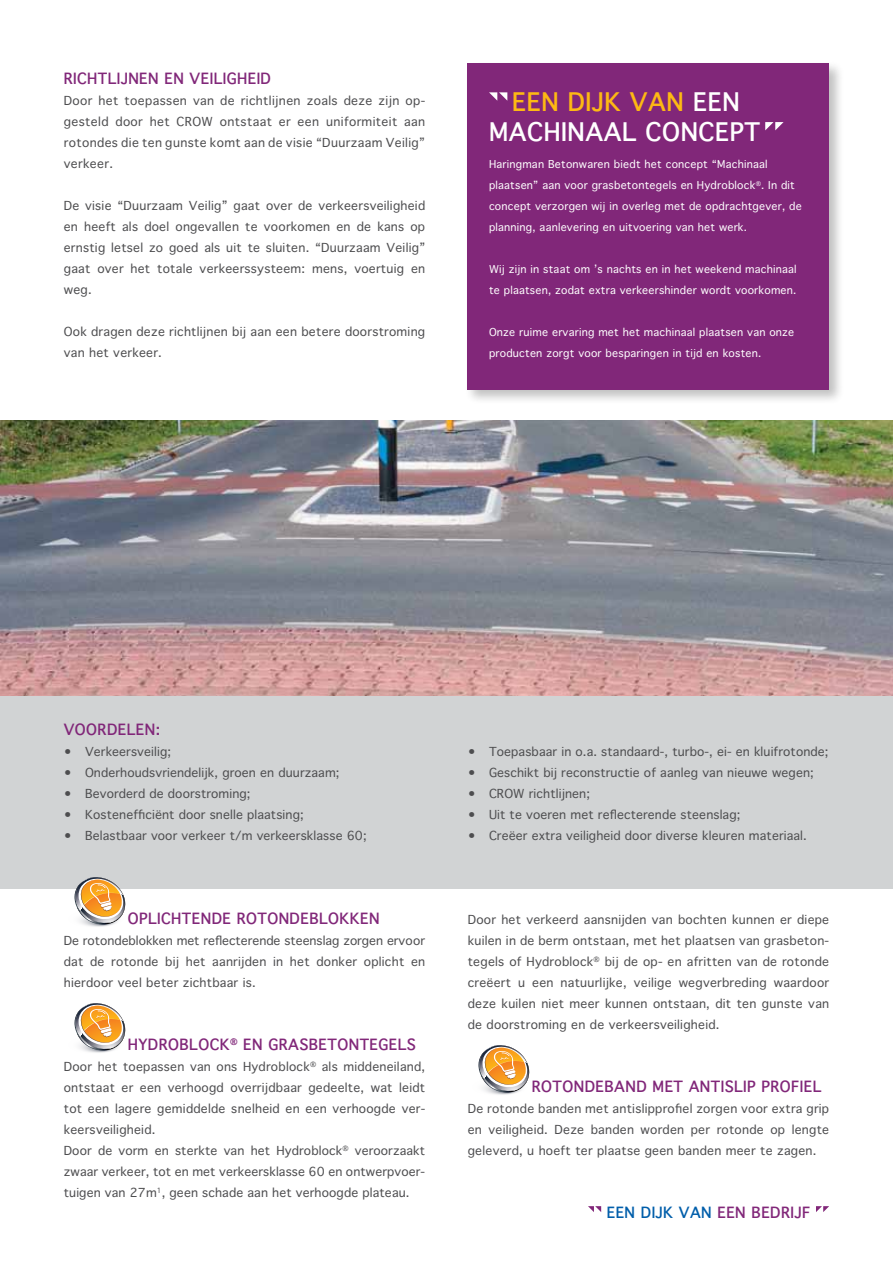
<style>
.page{position:relative;width:893px;height:1263px;background:#fff}
.page>*{position:absolute;margin:0;border:0;box-sizing:border-box;transform-origin:0 0}
.t1{font:700 24.75px "Thonburi";color:#fff}
.t2{font:700 24.75px "Thonburi";color:#fdb913}
.t3{font:700 15px "Thonburi";letter-spacing:.02em;color:#812779}
.t4{font:700 15px "Thonburi";letter-spacing:.02em;color:#005eaa}
.t5{font:12px/21px "Thonburi";letter-spacing:.02em;color:#4d4d4f;text-align:justify}
.t6{font:10.5px/21px "Thonburi";letter-spacing:.02em;color:#fff}
.s1{color:#812779}
</style>
<div class="page">
<div style="left:0;top:620px;width:893px;height:269px;background:#d1d3d4"></div>
<img style="left:0;top:420px;width:893px;height:275px">
<div style="left:465px;top:61px;width:380px;height:344px;background:#000;opacity:.25"></div>
<div style="left:468px;top:64px;width:361px;height:326px;background:#812779"></div>
<svg style="left:489px;top:92px;width:18px;height:9px"></svg>
<svg style="left:765px;top:122px;width:19px;height:8px"></svg>
<svg style="left:588px;top:1206px;width:13px;height:6px"></svg>
<svg style="left:816px;top:1206px;width:13px;height:6px"></svg>
<svg style="left:74px;top:877px;width:52px;height:50px"></svg>
<svg style="left:74px;top:1003px;width:52px;height:50px"></svg>
<svg style="left:478px;top:1045px;width:52px;height:50px"></svg>
<p class="t3" style="left:64px;top:66px;width:10px">RICHTLIJN</p>
<p class="t3" style="left:139px;top:66px;width:79px">EN EN VEILIGH</p>
<p class="t3" style="left:248px;top:66px;width:17px">EID</p>
<p class="t5" style="left:64px;top:90px;width:363px">Door het toepassen van de richtlijnen zoals deze zijn op&shy;gesteld door het CROW ontstaat er een uniformiteit aan rotondes die ten gunste komt aan de visie “Duurzaam Veilig” verkeer.</p>
<p class="t5" style="left:64px;top:195px;width:363px">De visie “Duurzaam Veilig” gaat over de verkeersveiligheid en heeft als doel ongevallen te voorkomen en de kans op ernstig letsel zo goed als uit te sluiten. “Duurzaam Veilig” gaat over het totale verkeerssysteem: mens, voertuig en weg.</p>
<p class="t5" style="left:64px;top:321px;width:363px">Ook dragen deze richtlijnen bij aan een betere doorstroming van het verkeer.</p>
<h1 class="t2" style="left:512px;top:82px;width:70px">EEN DIJK</h1>
<h1 class="t2" style="left:630px;top:82px;width:19px">VAN</h1>
<h1 class="t1" style="left:693px;top:82px;width:45px">EEN</h1>
<h1 class="t1" style="left:489px;top:111px;width:18px">MACHINAAL</h1>
<h1 class="t1" style="left:646px;top:111px;width:18px">CONC</h1>
<h1 class="t1" style="left:715px;top:111px;width:30px">EPT</h1>
<p class="t6" style="left:489px;top:154px;width:314px">Haringman Betonwaren biedt het concept “Machinaal plaatsen” aan voor grasbetontegels en Hydroblock<sup>®</sup>. In dit concept verzorgen wij in overleg met de opdrachtgever, de planning, aanlevering en uitvoering van het werk.</p>
<p class="t6" style="left:489px;top:259px;width:309px">Wij zijn in staat om ’s nachts en in het weekend machinaal te plaatsen, zodat extra verkeershinder wordt voorkomen.</p>
<p class="t6" style="left:489px;top:322px;width:307px">Onze ruime ervaring met het machinaal plaatsen van onze producten zorgt voor besparingen in tijd en kosten.</p>
<p class="t3" style="left:64px;top:717px;width:98px">VOORDELEN:</p>
<p class="t5" style="left:64px;top:741px;width:109px">• Verkeersveilig;</p>
<p class="t5" style="left:64px;top:762px;width:277px">• Onderhoudsvriendelijk, groen en duurzaam;</p>
<p class="t5" style="left:64px;top:783px;width:188px">• Bevorderd de doorstroming;</p>
<p class="t5" style="left:64px;top:804px;width:241px">• Kostenefficiënt door snelle plaatsing;</p>
<p class="t5" style="left:64px;top:825px;width:304px">• Belastbaar voor verkeer t/m verkeersklasse 60;</p>
<p class="t3" style="left:128px;top:906px;width:10px">OPLICHT</p>
<p class="t3" style="left:192px;top:906px;width:57px">ENDE ROTOND</p>
<p class="t3" style="left:300px;top:906px;width:20px">EBLOKK</p>
<p class="t3" style="left:360px;top:906px;width:19px">EN</p>
<p class="t5" style="left:64px;top:930px;width:363px">De rotondeblokken met reflecterende steenslag zorgen ervoor dat de rotonde bij het aanrijden in het donker oplicht en hierdoor veel beter zichtbaar is.</p>
<p class="t3" style="left:128px;top:1032px;width:32px">HYDROBLOCK</p>
<p class="t3" style="left:230px;top:1032px;width:50px"><sup>®</sup> EN GRASB</p>
<p class="t3" style="left:319px;top:1032px;width:21px">ETONT</p>
<p class="t3" style="left:370px;top:1032px;width:38px">EGELS</p>
<p class="t5" style="left:64px;top:1056px;width:363px;text-align:left">Door het toepassen van ons Hydroblock<sup>®</sup> als middeneiland, ontstaat er een verhoogd overrijdbaar gedeelte, wat leidt tot een lagere gemiddelde snelheid en een verhoogde ver&shy;keersveiligheid.<br>Door de vorm en sterkte van het Hydroblock<sup>®</sup> veroorzaakt zwaar verkeer, tot en met verkeersklasse 60 en ontwerpvoer&shy;tuigen van 27m<sup>1</sup>, geen schade aan het verhoogde plateau.</p>
<p class="t5" style="left:468px;top:741px;width:362px">• Toepasbaar in o.a. standaard-, turbo-, ei- en kluifrotonde;</p>
<p class="t5" style="left:468px;top:762px;width:348px">• Geschikt bij reconstructie of aanleg van nieuwe wegen;</p>
<p class="t5" style="left:468px;top:783px;width:124px">• CROW richtlijnen;</p>
<p class="t5" style="left:468px;top:804px;width:274px">• Uit te voeren met reflecterende steenslag;</p>
<p class="t5" style="left:468px;top:825px;width:341px">• Creëer extra veiligheid door diverse kleuren materiaal.</p>
<p class="t5" style="left:468px;top:909px;width:363px">Door het verkeerd aansnijden van bochten kunnen er diepe kuilen in de berm ontstaan, met het plaatsen van grasbeton&shy;tegels of Hydroblock<sup>®</sup> bij de op- en afritten van de rotonde creëert u een natuurlijke, veilige wegverbreding waardoor deze kuilen niet meer kunnen ontstaan, dit ten gunste van de doorstroming en de verkeersveiligheid.</p>
<p class="t3" style="left:532px;top:1074px;width:12px">ROTOND</p>
<p class="t3" style="left:595px;top:1074px;width:21px">EBAND</p>
<p class="t3" style="left:652px;top:1074px;width:46px">MET ANTISLIP</p>
<p class="t3" style="left:761px;top:1074px;width:10px">PROFI</p>
<p class="t3" style="left:804px;top:1074px;width:18px">EL</p>
<p class="t5" style="left:468px;top:1098px;width:363px">De rotonde banden met antislipprofiel zorgen voor extra grip en veiligheid. Deze banden worden per rotonde op lengte geleverd, u hoeft ter plaatse geen banden meer te zagen.</p>
<p class="t4" style="left:607px;top:1200px;width:205px">EEN DIJK VAN <span class="s1">EEN BEDRIJF</span></p>
</div>
